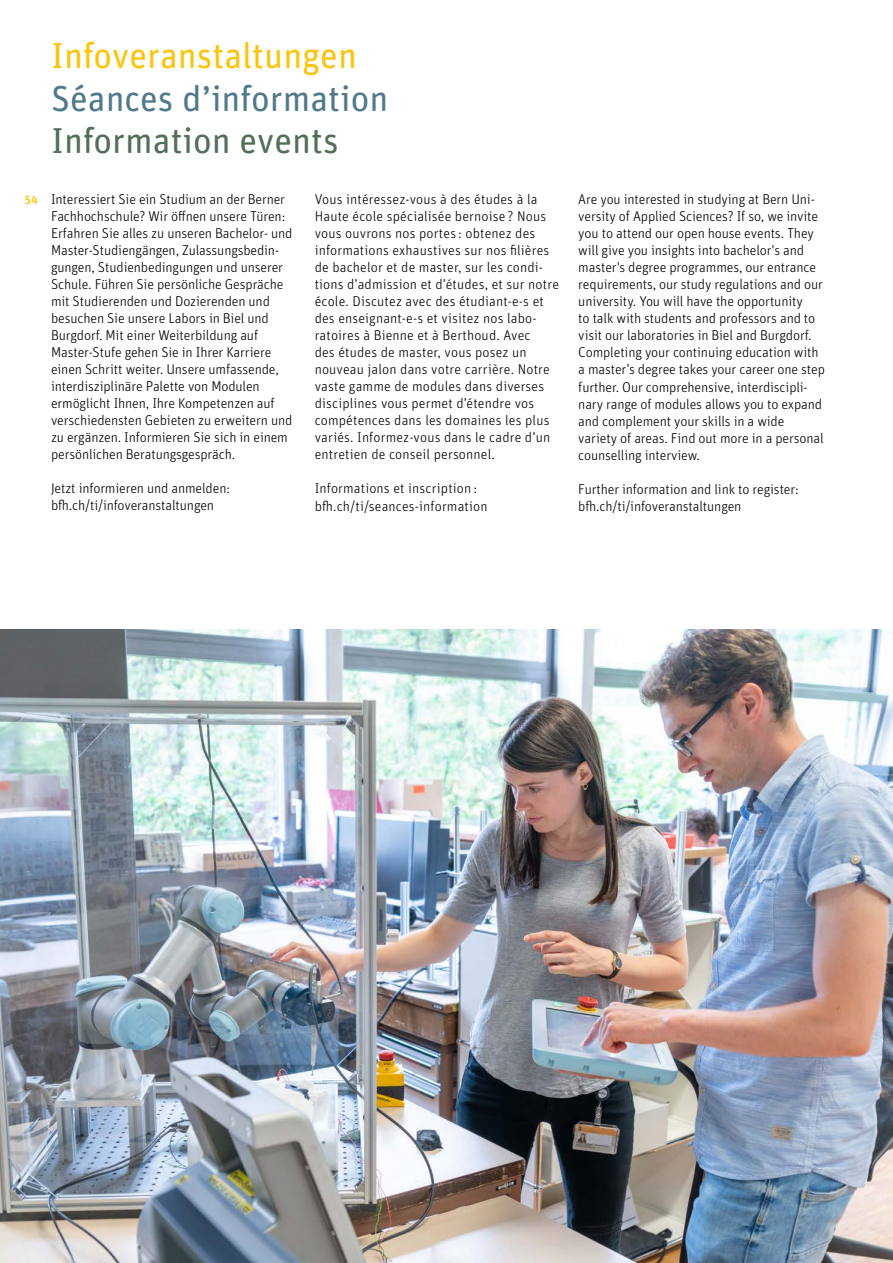
<style>
.page{position:relative;width:893px;height:1263px;background:#fff}
.page>*{position:absolute;margin:0;border:0;box-sizing:border-box;transform-origin:0 0}
.t1{font:36px "Unit Rounded Pro";color:#50798a}
.t2{font:36px "Unit Rounded Pro";color:#fdc40c}
.t3{font:36px "Unit Rounded Pro";color:#526f57}
.t4{font:300 14.25px/17px "Unit Rounded Pro";letter-spacing:-.01em;color:#000}
.t5{font:300 14.25px/17px "Unit Rounded Pro";letter-spacing:.01em;color:#000}
.t6{font:500 12px "Unit Rounded Pro";color:#fdc40c}
</style>
<div class="page">
<img style="left:0;top:629px;width:893px;height:634px">
<h1 class="t2" style="left:51px;top:31px;width:307px">Infoveranstaltungen</h1>
<h1 class="t1" style="left:51px;top:73px;width:339px">Séances d’information</h1>
<h1 class="t3" style="left:51px;top:116px;width:289px">Information events</h1>
<p class="t6" style="left:24px;top:191px;width:15px">54</p>
<p class="t4" style="left:51px;top:190px;width:243px">Interessiert Sie ein Studium an der Berner Fachhochschule? Wir öffnen unsere Türen:<br>Erfahren Sie alles zu unseren Bachelor- und Master-Studiengängen, Zulassungsbedin&shy;gungen, Studienbedingungen und unserer Schule. Führen Sie persönliche Gespräche mit Studierenden und Dozierenden und besuchen Sie unsere Labors in Biel und Burgdorf. Mit einer Weiterbildung auf Master-Stufe gehen Sie in Ihrer Karriere einen Schritt weiter. Unsere umfassende, interdisziplinäre Palette von Modulen ermöglicht Ihnen, Ihre Kompetenzen auf verschiedensten Gebieten zu erweitern und zu ergänzen. Informieren Sie sich in einem persönlichen Beratungsgespräch.</p>
<p class="t4" style="left:51px;top:480px;width:181px">Jetzt informieren und anmelden: bfh.ch/ti/infoveranstaltungen</p>
<p class="t5" style="left:315px;top:191px;width:246px">Vous intéressez-vous à des études à la Haute école spécialisée bernoise ? Nous vous ouvrons nos portes : obtenez des informations exhaustives sur nos filières de bachelor et de master, sur les condi&shy;tions d’admission et d’études, et sur notre école. Discutez avec des étudiant-e-s et des enseignant-e-s et visitez nos labo&shy;ratoires à Bienne et à Berthoud. Avec<br>des études de master, vous posez un nouveau jalon dans votre carrière. Notre vaste gamme de modules dans diverses disciplines vous permet d’étendre vos compétences dans les domaines les plus variés. Informez-vous dans le cadre d’un entretien de conseil personnel.</p>
<p class="t5" style="left:315px;top:480px;width:174px">Informations et inscription : bfh.ch/ti/seances-information</p>
<p class="t4" style="left:578px;top:191px;width:248px">Are you interested in studying at Bern Uni&shy;versity of Applied Sciences? If so, we invite you to attend our open house events. They will give you insights into bachelor's and master's degree programmes, our entrance requirements, our study regulations and our university. You will have the opportunity<br>to talk with students and professors and to visit our laboratories in Biel and Burgdorf.<br>Completing your continuing education with a master’s degree takes your career one step further. Our comprehensive, interdiscipli&shy;nary range of modules allows you to expand and complement your skills in a wide variety of areas. Find out more in a personal counselling interview.</p>
<p class="t4" style="left:578px;top:480px;width:222px">Further information and link to register: bfh.ch/ti/infoveranstaltungen</p>
</div>
